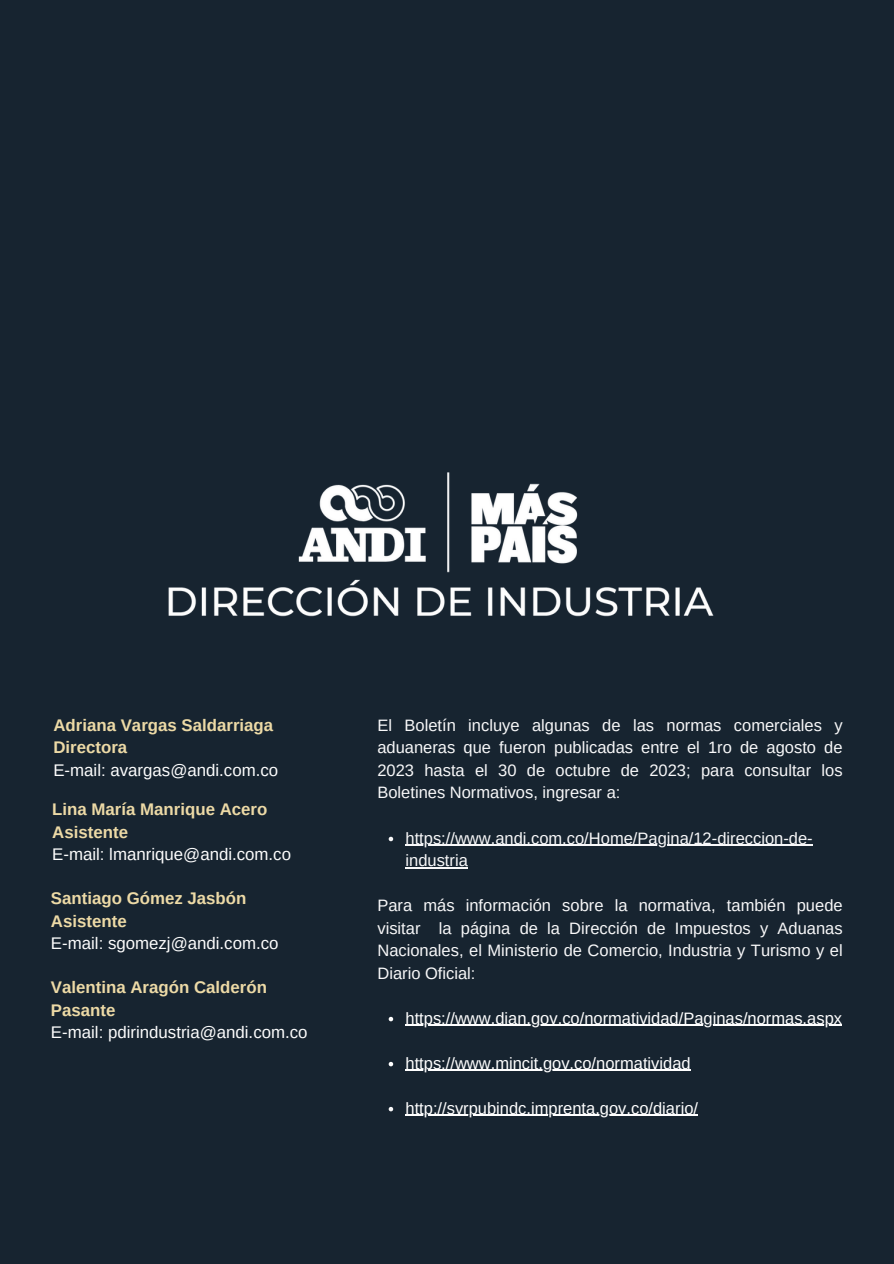
<style>
.page{position:relative;width:894px;height:1264px;background:#fff}
.page>*{position:absolute;margin:0;border:0;box-sizing:border-box;transform-origin:0 0}
.t1{font:700 16.8px/22.5px "Arimo";color:#eddaa6}
.t2{font:16.8px "Arimo";color:#fdfdfd}
.t3{font:16.5px/22.5px "Arimo";color:#f8f8f9;text-align:justify}
.t4{font:16.5px "Arimo";color:#fff}
</style>
<div class="page">
<div style="left:0;top:0;width:893px;height:1263px;background:#172430"></div>
<img style="left:168px;top:472px;width:546px;height:145px">
<svg style="left:388px;top:836px;width:5px;height:5px"></svg>
<hr style="left:405px;top:844px;width:407px;height:1px;background:#f8f8f9">
<hr style="left:405px;top:867px;width:62px;height:1px;background:#f8f8f9">
<svg style="left:388px;top:1016px;width:5px;height:5px"></svg>
<hr style="left:405px;top:1024px;width:436px;height:1px;background:#fff">
<svg style="left:388px;top:1061px;width:5px;height:5px"></svg>
<hr style="left:405px;top:1069px;width:285px;height:1px;background:#fff">
<svg style="left:388px;top:1106px;width:5px;height:5px"></svg>
<hr style="left:405px;top:1114px;width:293px;height:1px;background:#fff">
<p class="t1" style="left:53px;top:713px;width:221px">Adriana Vargas Saldarriaga<br>Directora</p>
<p class="t2" style="left:53px;top:760px;width:226px">E-mail: avargas@andi.com.co</p>
<p class="t1" style="left:52px;top:798px;width:216px">Lina María Manrique Acero<br>Asistente</p>
<p class="t2" style="left:52px;top:845px;width:240px">E-mail: lmanrique@andi.com.co</p>
<p class="t1" style="left:51px;top:887px;width:197px">Santiago Gómez Jasbón<br>Asistente</p>
<p class="t2" style="left:51px;top:934px;width:229px">E-mail: sgomezj@andi.com.co</p>
<p class="t1" style="left:51px;top:976px;width:217px">Valentina Aragón Calderón<br>Pasante</p>
<p class="t2" style="left:51px;top:1023px;width:258px">E-mail: pdirindustria@andi.com.co</p>
<p class="t3" style="left:377px;top:714px;width:466px">El Boletín incluye algunas de las normas comerciales y aduaneras que fueron publicadas entre el 1ro de agosto de 2023 hasta el 30 de octubre de 2023; para consultar los Boletines Normativos, ingresar a:</p>
<p class="t3" style="left:405px;top:826px;width:408px">https://www.andi.com.co/Home/Pagina/12-direccion-de&shy;industria</p>
<p class="t3" style="left:377px;top:894px;width:466px">Para más información sobre la normativa, también puede visitar la página de la Dirección de Impuestos y Aduanas Nacionales, el Ministerio de Comercio, Industria y Turismo y el Diario Oficial:</p>
<p class="t4" style="left:405px;top:1008px;width:438px">https://www.dian.gov.co/normatividad/Paginas/normas.aspx</p>
<p class="t4" style="left:405px;top:1053px;width:286px">https://www.mincit.gov.co/normatividad</p>
<p class="t4" style="left:405px;top:1098px;width:294px">http://svrpubindc.imprenta.gov.co/diario/</p>
</div>
